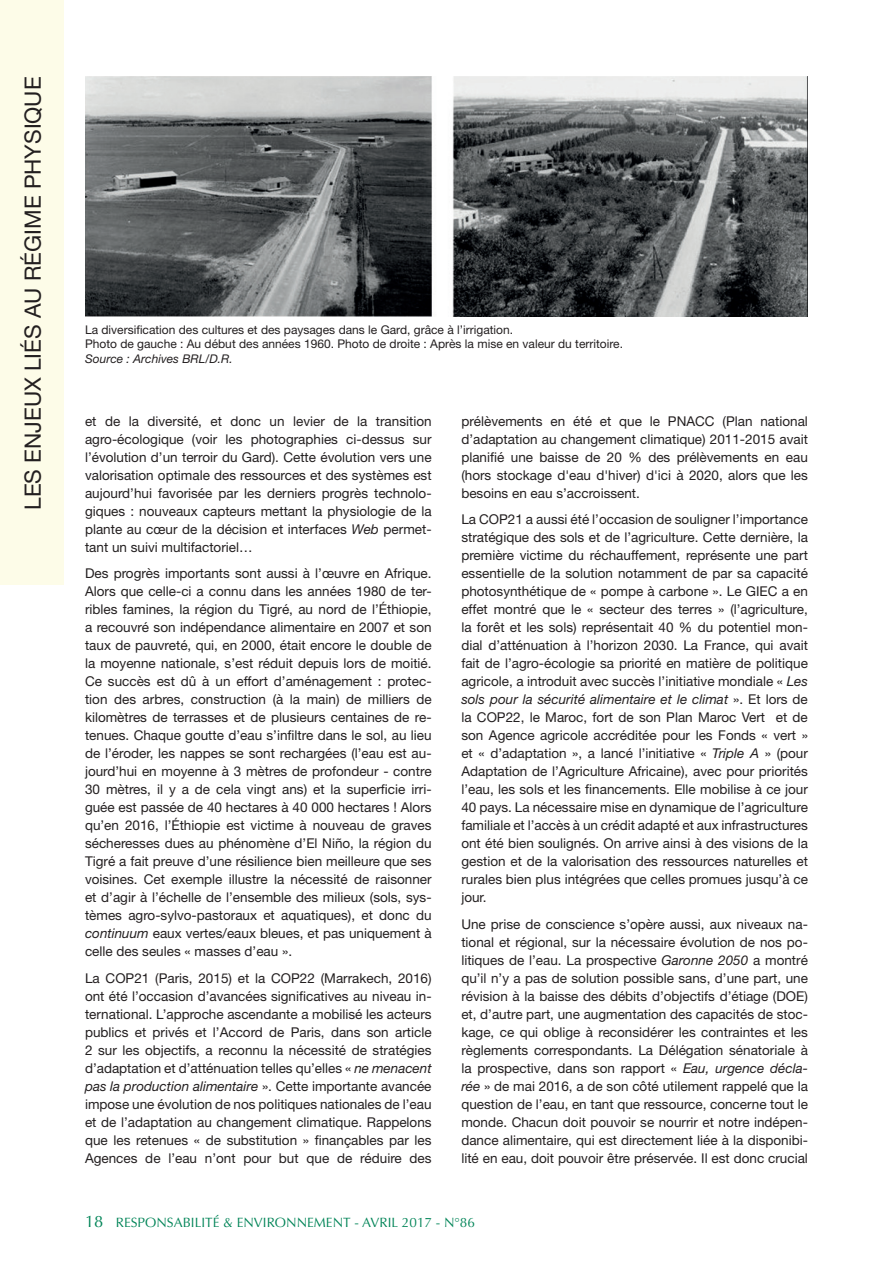
<style>
.page{position:relative;width:893px;height:1263px;background:#fff}
.page>*{position:absolute;margin:0;border:0;box-sizing:border-box;transform-origin:0 0}
.t1{font:22.5px "Helvetica Neue";color:#231f20}
.t2{font:13.5px/18px "Helvetica Neue";color:#231f20;text-align:justify}
.t3{font:13.5px "Optima";color:#008457}
.t4{font:12px/14.4px "Helvetica Neue";color:#231f20}
.t5{font:italic 12px "Helvetica Neue";color:#231f20}
.s1{font-style:italic}
.s2{font-size:16.5px}
</style>
<div class="page">
<div style="left:0;top:0;width:64px;height:585px;background:#fdfce8"></div>
<img style="left:85px;top:77px;width:723px;height:240px">
<h1 class="t1" style="left:19px;top:510px;width:435px;rotate:-90deg">LES ENJEUX LIÉS AU RÉGIME PHYSIQUE</h1>
<p class="t4" style="left:85px;top:322px;width:539px">La diversification des cultures et des paysages dans le Gard, grâce à l’irrigation.<br>Photo de gauche : Au début des années 1960. Photo de droite : Après la mise en valeur du territoire.</p>
<p class="t5" style="left:85px;top:351px;width:149px">Source : Archives BRL/D.R.</p>
<p class="t2" style="left:85px;top:412px;width:348px">et de la diversité, et donc un levier de la transition agro-écologique (voir les photographies ci-dessus sur l’évolution d’un terroir du Gard). Cette évolution vers une valorisation optimale des ressources et des systèmes est aujourd’hui favorisée par les derniers progrès technolo&shy;giques : nouveaux capteurs mettant la physiologie de la plante au cœur de la décision et interfaces <span class="s1">Web</span> permet&shy;tant un suivi multifactoriel…</p>
<p class="t2" style="left:85px;top:564px;width:348px">Des progrès importants sont aussi à l’œuvre en Afrique.<br>Alors que celle-ci a connu dans les années 1980 de ter&shy;ribles famines, la région du Tigré, au nord de l’Éthiopie, a recouvré son indépendance alimentaire en 2007 et son taux de pauvreté, qui, en 2000, était encore le double de la moyenne nationale, s’est réduit depuis lors de moitié.<br>Ce succès est dû à un effort d’aménagement : protec&shy;tion des arbres, construction (à la main) de milliers de kilomètres de terrasses et de plusieurs centaines de re&shy;tenues. Chaque goutte d’eau s’infiltre dans le sol, au lieu de l’éroder, les nappes se sont rechargées (l’eau est au&shy;jourd’hui en moyenne à 3 mètres de profondeur - contre 30 mètres, il y a de cela vingt ans) et la superficie irri&shy;guée est passée de 40 hectares à 40 000 hectares ! Alors qu’en 2016, l’Éthiopie est victime à nouveau de graves sécheresses dues au phénomène d’El Niño, la région du Tigré a fait preuve d’une résilience bien meilleure que ses voisines. Cet exemple illustre la nécessité de raisonner et d’agir à l’échelle de l’ensemble des milieux (sols, sys&shy;tèmes agro-sylvo-pastoraux et aquatiques), et donc du <span class="s1">continuum</span> eaux vertes/eaux bleues, et pas uniquement à celle des seules « masses d’eau ».</p>
<p class="t2" style="left:85px;top:969px;width:348px">La COP21 (Paris, 2015) et la COP22 (Marrakech, 2016) ont été l’occasion d’avancées significatives au niveau in&shy;ternational. L’approche ascendante a mobilisé les acteurs publics et privés et l’Accord de Paris, dans son article 2 sur les objectifs, a reconnu la nécessité de stratégies d’adaptation et d’atténuation telles qu’elles « <span class="s1">ne menacent pas la production alimentaire</span> ». Cette importante avancée impose une évolution de nos politiques nationales de l’eau et de l’adaptation au changement climatique. Rappelons que les retenues « de substitution » finançables par les Agences de l’eau n’ont pour but que de réduire des</p>
<p class="t2" style="left:461px;top:412px;width:348px">prélèvements en été et que le PNACC (Plan national d’adaptation au changement climatique) 2011-2015 avait planifié une baisse de 20 % des prélèvements en eau (hors stockage d'eau d'hiver) d'ici à 2020, alors que les besoins en eau s’accroissent.</p>
<p class="t2" style="left:461px;top:510px;width:348px">La COP21 a aussi été l’occasion de souligner l’importance stratégique des sols et de l’agriculture. Cette dernière, la première victime du réchauffement, représente une part essentielle de la solution notamment de par sa capacité photosynthétique de « pompe à carbone ». Le GIEC a en effet montré que le « secteur des terres » (l’agriculture, la forêt et les sols) représentait 40 % du potentiel mon&shy;dial d’atténuation à l’horizon 2030. La France, qui avait fait de l’agro-écologie sa priorité en matière de politique agricole, a introduit avec succès l’initiative mondiale « <span class="s1">Les sols pour la sécurité alimentaire et le climat</span> ». Et lors de la COP22, le Maroc, fort de son Plan Maroc Vert et de son Agence agricole accréditée pour les Fonds « vert » et « d’adaptation », a lancé l’initiative « <span class="s1">Triple A</span> » (pour Adaptation de l’Agriculture Africaine), avec pour priorités l’eau, les sols et les financements. Elle mobilise à ce jour 40 pays. La nécessaire mise en dynamique de l’agriculture familiale et l’accès à un crédit adapté et aux infrastructures ont été bien soulignés. On arrive ainsi à des visions de la gestion et de la valorisation des ressources naturelles et rurales bien plus intégrées que celles promues jusqu’à ce jour.</p>
<p class="t2" style="left:461px;top:915px;width:348px">Une prise de conscience s’opère aussi, aux niveaux na&shy;tional et régional, sur la nécessaire évolution de nos po&shy;litiques de l’eau. La prospective <span class="s1">Garonne 2050</span> a montré qu’il n’y a pas de solution possible sans, d’une part, une révision à la baisse des débits d’objectifs d’étiage (DOE) et, d’autre part, une augmentation des capacités de stoc&shy;kage, ce qui oblige à reconsidérer les contraintes et les règlements correspondants. La Délégation sénatoriale à la prospective, dans son rapport « <span class="s1">Eau, urgence décla&shy;rée</span> » de mai 2016, a de son côté utilement rappelé que la question de l’eau, en tant que ressource, concerne tout le monde. Chacun doit pouvoir se nourrir et notre indépen&shy;dance alimentaire, qui est directement liée à la disponibi&shy;lité en eau, doit pouvoir être préservée. Il est donc crucial</p>
<p class="t3" style="left:85px;top:1215px;width:391px"><span class="s2">18</span> RESPONSABILITÉ &amp; ENVIRONNEMENT - AVRIL 2017 - N°86</p>
</div>
